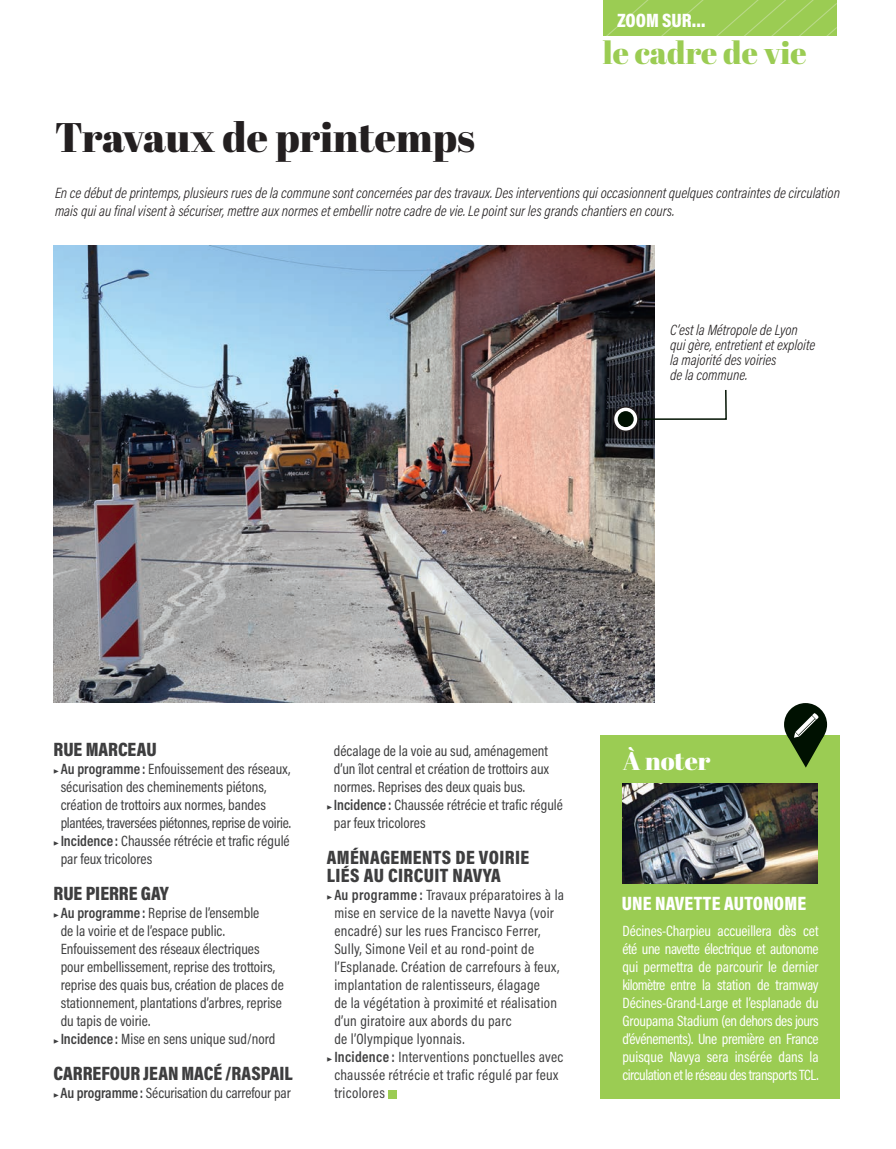
<style>
.page{position:relative;width:896px;height:1149px;background:#fff}
.page>*{position:absolute;margin:0;border:0;box-sizing:border-box;transform-origin:0 0}
.t1{font:41.25px "Abril Fatface";color:#231f20}
.t2{font:31.5px "Abril Fatface";color:#9bcc53}
.t3{font:25.5px "Abril Fatface";color:#fff}
.t4{font:900 19.5px/18px "Acumin Pro Cond";letter-spacing:.005em;color:#3e3e3f}
.t5{font:900 19.5px "Acumin Pro Cond";letter-spacing:.01em;color:#fff}
.t6{font:15px "Acumin Pro Cond";color:#3e3e3f}
.t7{font:15px "Acumin Pro Cond";letter-spacing:.02em;color:#3e3e3f}
.t8{font:italic 300 15px/15px "Acumin Pro Cond";color:#231f20}
.t9{font:15px/18px "Acumin Pro Cond";letter-spacing:-.025em;color:#fff;text-align:justify}
.t10{font:15px "Acumin Pro Cond";letter-spacing:-.02em;color:#3e3e3f}
.s1{font-weight:700;font-size:9px}
.s2{font-weight:600}
</style>
<div class="page">
<div style="left:388px;top:1089px;width:8px;height:9px;background:#9bcc53"></div>
<img style="left:54px;top:245px;width:600px;height:457px">
<svg style="left:626px;top:388px;width:101px;height:32px"></svg>
<svg style="left:613px;top:407px;width:24px;height:24px"></svg>
<div style="left:612px;top:406px;width:26px;height:26px;border:2px solid #231f20;border-radius:50%"></div>
<div style="left:617px;top:411px;width:16px;height:16px;background:#001101;border-radius:50%"></div>
<div style="left:600px;top:734px;width:239px;height:364px;background:#9bcc53"></div>
<div style="left:783px;top:703px;width:43px;height:43px;background:#001101;border-radius:50%"></div>
<svg style="left:786px;top:712px;width:37px;height:55px"></svg>
<div style="left:605px;top:0;width:231px;height:36px;background:#9bcc53"></div>
<img style="left:622px;top:783px;width:195px;height:100px">
<h1 class="t1" style="left:55px;top:108px;width:421px">Travaux de printemps</h1>
<h3 class="t5" style="left:616px;top:7px;width:90px">ZOOM SUR…</h3>
<h2 class="t2" style="left:602px;top:31px;width:205px">le cadre de vie</h2>
<p class="t8" style="left:55px;top:183px;width:786px;line-height:18px">En ce début de printemps, plusieurs rues de la commune sont concernées par des travaux. Des interventions qui occasionnent quelques contraintes de circulation mais qui au final visent à sécuriser, mettre aux normes et embellir notre cadre de vie. Le point sur les grands chantiers en cours.</p>
<p class="t8" style="left:669px;top:322px;width:146px">C’est la Métropole de Lyon qui gère, entretient et exploite la majorité des voiries<br>de la commune.</p>
<h3 class="t4" style="left:53px;top:740px;width:105px">RUE MARCEAU</h3>
<p class="t6" style="left:53px;top:759px;width:238px"><span class="s1">▶</span> <span class="s2">Au programme :</span> Enfouissement des réseaux,</p>
<p class="t6" style="left:61px;top:777px;width:207px">sécurisation des cheminements piétons,</p>
<p class="t6" style="left:61px;top:795px;width:207px">création de trottoirs aux normes, bandes</p>
<p class="t10" style="left:61px;top:813px;width:232px">plantées, traversées piétonnes, reprise de voirie.</p>
<p class="t6" style="left:53px;top:831px;width:237px"><span class="s1">▶</span> <span class="s2">Incidence :</span> Chaussée rétrécie et trafic régulé</p>
<p class="t6" style="left:61px;top:849px;width:93px">par feux tricolores</p>
<h3 class="t4" style="left:53px;top:884px;width:117px">RUE PIERRE GAY</h3>
<p class="t6" style="left:53px;top:903px;width:207px"><span class="s1">▶</span> <span class="s2">Au programme :</span> Reprise de l’ensemble</p>
<p class="t6" style="left:61px;top:921px;width:166px">de la voirie et de l’espace public.</p>
<p class="t6" style="left:61px;top:939px;width:200px">Enfouissement des réseaux électriques</p>
<p class="t6" style="left:61px;top:957px;width:216px">pour embellissement, reprise des trottoirs,</p>
<p class="t6" style="left:61px;top:975px;width:224px">reprise des quais bus, création de places de</p>
<p class="t6" style="left:61px;top:993px;width:222px">stationnement, plantations d’arbres, reprise</p>
<p class="t6" style="left:61px;top:1011px;width:91px">du tapis de voirie.</p>
<p class="t6" style="left:53px;top:1029px;width:223px"><span class="s1">▶</span> <span class="s2">Incidence :</span> Mise en sens unique sud/nord</p>
<h3 class="t4" style="left:53px;top:1064px;width:240px">CARREFOUR JEAN MACÉ /RASPAIL</h3>
<p class="t6" style="left:53px;top:1083px;width:239px"><span class="s1">▶</span> <span class="s2">Au programme :</span> Sécurisation du carrefour par</p>
<p class="t6" style="left:333px;top:741px;width:216px">décalage de la voie au sud, aménagement</p>
<p class="t6" style="left:333px;top:759px;width:216px">d’un îlot central et création de trottoirs aux</p>
<p class="t6" style="left:333px;top:777px;width:193px">normes. Reprises des deux quais bus.</p>
<p class="t6" style="left:326px;top:795px;width:237px"><span class="s1">▶</span> <span class="s2">Incidence :</span> Chaussée rétrécie et trafic régulé</p>
<p class="t6" style="left:334px;top:813px;width:93px">par feux tricolores</p>
<h3 class="t4" style="left:326px;top:848px;width:204px">AMÉNAGEMENTS DE VOIRIE<br>LIÉS AU CIRCUIT NAVYA</h3>
<p class="t6" style="left:326px;top:885px;width:239px"><span class="s1">▶</span> <span class="s2">Au programme :</span> Travaux préparatoires à la</p>
<p class="t7" style="left:334px;top:903px;width:221px">mise en service de la navette Navya (voir</p>
<p class="t7" style="left:334px;top:921px;width:207px">encadré) sur les rues Francisco Ferrer,</p>
<p class="t7" style="left:334px;top:939px;width:201px">Sully, Simone Veil et au rond-point de</p>
<p class="t7" style="left:334px;top:957px;width:226px">l’Esplanade. Création de carrefours à feux,</p>
<p class="t7" style="left:334px;top:975px;width:207px">implantation de ralentisseurs, élagage</p>
<p class="t7" style="left:334px;top:993px;width:224px">de la végétation à proximité et réalisation</p>
<p class="t7" style="left:334px;top:1011px;width:179px">d’un giratoire aux abords du parc</p>
<p class="t7" style="left:334px;top:1029px;width:132px">de l’Olympique lyonnais.</p>
<p class="t7" style="left:326px;top:1047px;width:238px"><span class="s1">▶</span> <span class="s2">Incidence :</span> Interventions ponctuelles avec</p>
<p class="t7" style="left:334px;top:1065px;width:225px">chaussée rétrécie et trafic régulé par feux</p>
<p class="t6" style="left:334px;top:1083px;width:52px">tricolores</p>
<h3 class="t3" style="left:622px;top:742px;width:89px">À noter</h3>
<h3 class="t5" style="left:621px;top:890px;width:186px">UNE NAVETTE AUTONOME</h3>
<p class="t9" style="left:622px;top:921px;width:198px">Décines-Charpieu accueillera dès cet été une navette électrique et autonome qui permettra de parcourir le dernier kilomètre entre la station de tramway Décines-Grand-Large et l’esplanade du Groupama Stadium (en dehors des jours d’événements). Une première en France puisque Navya sera insérée dans la circulation et le réseau des transports TCL.</p>
</div>
